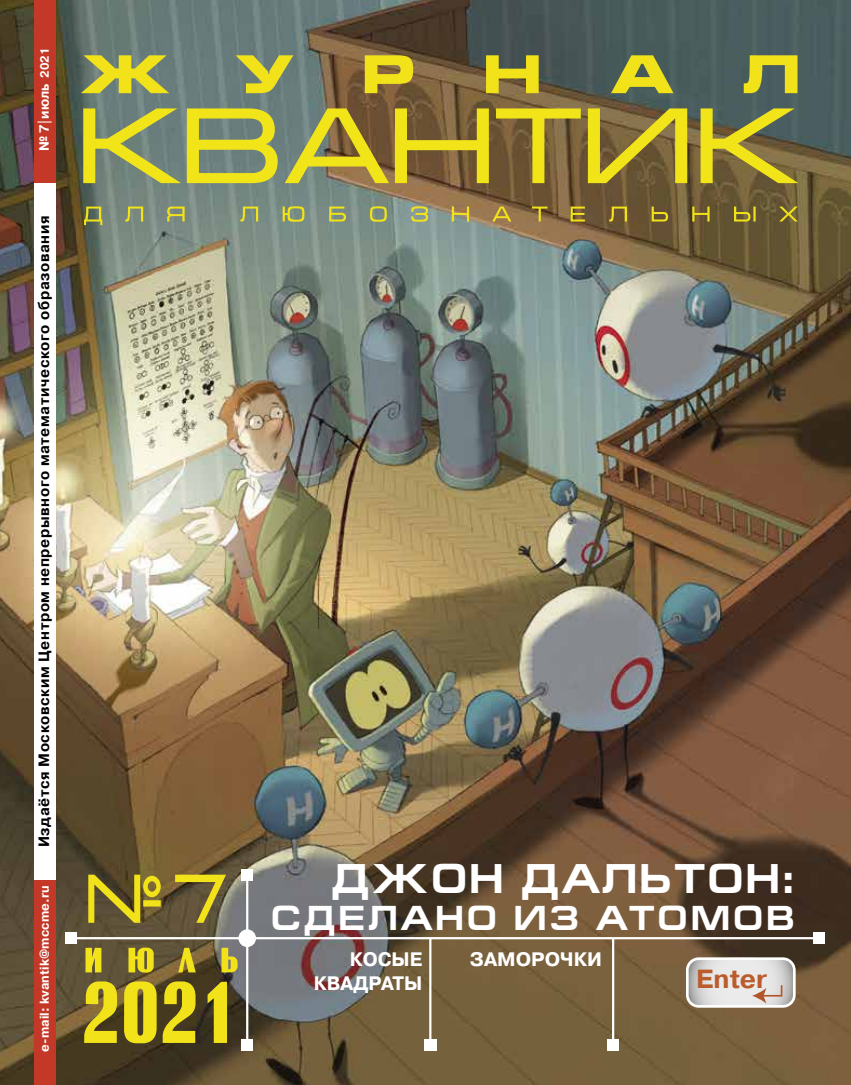
<style>
.page{position:relative;width:851px;height:1085px;background:#fff}
.page>*{position:absolute;margin:0;border:0;box-sizing:border-box;transform-origin:0 0}
.t1{font:700 85.8px "Rubrica";color:#f1e21a}
.t2{font:66px "Babaev C";color:#f1e21a;scale:.82 1}
.t3{font:700 51px "Rubrica";color:#f1e21a}
.t4{font:700 41.7px "Europe Ext";letter-spacing:.06em;color:#fff;scale:.94 1}
.t5{font:700 34.8px "Europe Ext";letter-spacing:.09em;color:#fff;scale:.94 1}
.t6{font:700 26.25px "Pragmatica C";color:#bb5c2d}
.t7{font:700 19.5px/24px "Pragmatica C";color:#fff;text-align:right}
.t8{font:700 15px "Pragmatica C";letter-spacing:.04em;color:#000}
.t9{font:700 13.5px "Pragmatica C";color:#fff;scale:.96 1}
.t10{font:700 12.75px "Pragmatica C";letter-spacing:.01em;color:#fff}
.s1{font-size:12px}
</style>
<div class="page">
<img style="left:0;top:0;width:850px;height:1084px">
<div style="left:34px;top:167px;width:21px;height:728px;background:#fff"></div>
<div style="left:34px;top:0;width:21px;height:183px;background:#c33826"></div>
<div style="left:34px;top:880px;width:21px;height:204px;background:#c33826"></div>
<hr style="left:74px;top:936px;width:750px;height:3px;background:#fff">
<div style="left:241px;top:1039px;width:12px;height:11px;background:#fff"></div>
<div style="left:65px;top:931px;width:12px;height:12px;background:#fff"></div>
<hr style="left:246px;top:868px;width:2px;height:176px;background:#fff">
<div style="left:424px;top:1039px;width:12px;height:11px;background:#fff"></div>
<hr style="left:429px;top:938px;width:2px;height:106px;background:#fff">
<hr style="left:612px;top:938px;width:2px;height:106px;background:#fff">
<div style="left:607px;top:1039px;width:11px;height:11px;background:#fff"></div>
<svg style="left:685px;top:957px;width:110px;height:50px;background:#dad7d6"></svg>
<div style="left:813px;top:931px;width:11px;height:12px;background:#fff"></div>
<div style="left:241px;top:868px;width:12px;height:12px;background:#fff"></div>
<div style="left:238px;top:929px;width:18px;height:17px;background:#fff;border-radius:50%"></div>
<svg style="left:84px;top:206px;width:713px;height:19px;background:#88855a"></svg>
<svg style="left:81px;top:55px;width:716px;height:38px;background:#89894a"></svg>
<svg style="left:83px;top:108px;width:715px;height:75px;background:#9d943e"></svg>
<p class="t9" style="left:37px;top:151px;width:109px;rotate:-90deg">№ 7|июль <span class="s1">2021</span></p>
<p class="t8" style="left:36px;top:847px;width:633px;rotate:-90deg">Издаётся Московским Центром непрерывного математического образования</p>
<p class="t10" style="left:37px;top:1051px;width:168px;rotate:-90deg">e-mail: kvantik@mccme.ru</p>
<h2 class="t2" style="left:85px;top:864px;width:173px">№ 7</h2>
<h3 class="t4" style="left:331px;top:855px;width:494px">ДЖОН ДАЛЬТОН:</h3>
<h3 class="t5" style="left:271px;top:898px;width:558px">СДЕЛАНО ИЗ АТОМОВ</h3>
<h3 class="t3" style="left:84px;top:920px;width:156px">июль</h3>
<h3 class="t7" style="left:469px;top:947px;width:134px">ЗАМОРОЧКИ</h3>
<h3 class="t7" style="left:314px;top:947px;width:110px">КОСЫЕ<br>КВАДРАТЫ</h3>
<h1 class="t1" style="left:81px;top:955px;width:159px">2021</h1>
<h3 class="t6" style="left:696px;top:963px;width:72px">Enter</h3>
</div>
